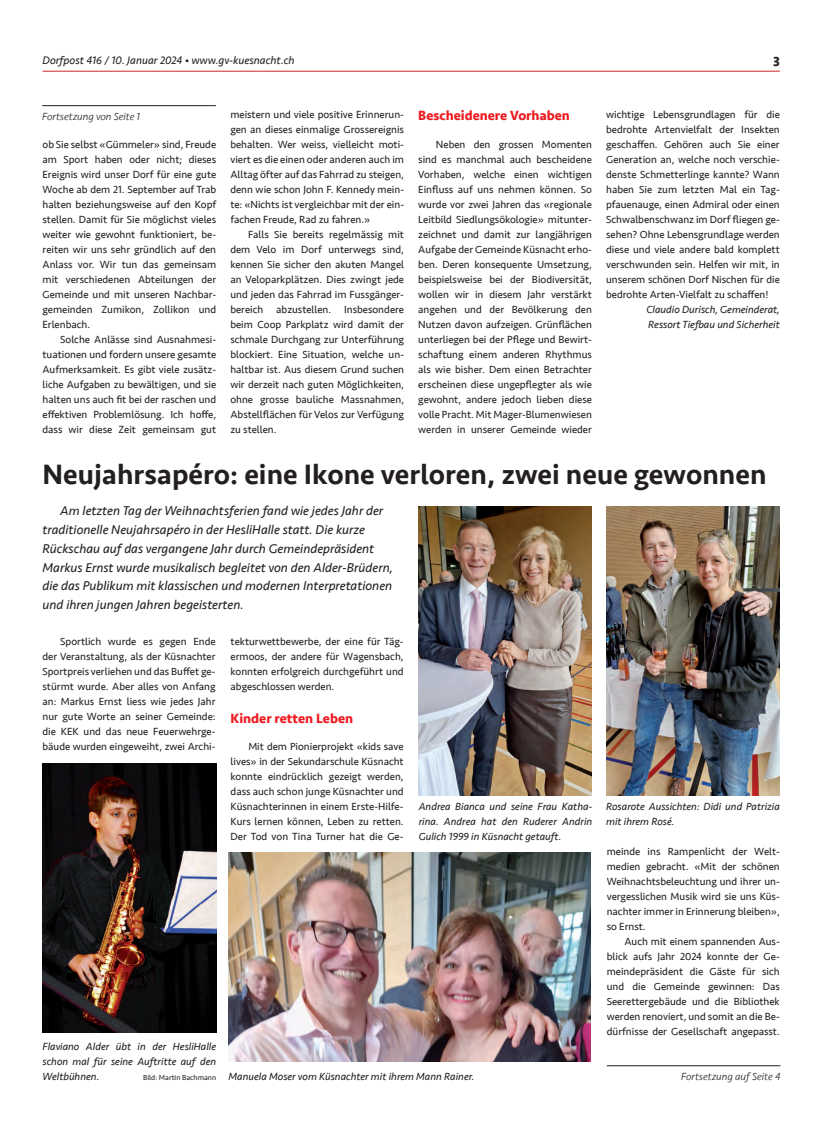
<style>
.page{position:relative;width:833px;height:1134px;background:#fff}
.page>*{position:absolute;margin:0;border:0;box-sizing:border-box;transform-origin:0 0}
.t1{font:500 28.75px "Seravek";color:#231f20}
.t2{font:700 13.75px "Seravek";color:#ee1d23}
.t3{font:700 13.75px "Seravek";color:#231f20}
.t4{font:italic 13.12px/18.8px "Seravek";color:#231f20}
.t5{font:italic 11.25px "Seravek";color:#231f20}
.t6{font:10.62px/15px "Seravek";color:#231f20;text-align:justify}
.t7{font:italic 10.62px/15px "Seravek";color:#231f20}
.t8{font:italic 300 10.62px "Seravek";color:#231f20}
.t9{font:7.5px "Seravek";color:#231f20}
</style>
<div class="page">
<hr style="left:43px;top:71px;width:737px;height:1px;background:#d1232a">
<hr style="left:42px;top:105px;width:174px;height:1px;background:#231f20">
<img style="left:229px;top:852px;width:361px;height:209px">
<img style="left:606px;top:507px;width:174px;height:288px">
<hr style="left:607px;top:1065px;width:173px;height:1px;background:#231f20">
<img style="left:418px;top:507px;width:174px;height:288px">
<img style="left:43px;top:764px;width:173px;height:268px">
<p class="t5" style="left:43px;top:51px;width:254px">Dorfpost 416 / 10. Januar 2024 • www.gv-kuesnacht.ch</p>
<p class="t3" style="left:773px;top:50px;width:8px">3</p>
<p class="t8" style="left:42px;top:110px;width:99px">Fortsetzung von Seite 1</p>
<p class="t6" style="left:43px;top:137px;width:175px">ob Sie selbst «Gümmeler» sind, Freude am Sport haben oder nicht; dieses Ereignis wird unser Dorf für eine gute Woche ab dem 21. September auf Trab halten beziehungsweise auf den Kopf stellen. Damit für Sie möglichst vieles weiter wie gewohnt funktioniert, be&shy;reiten wir uns sehr gründlich auf den Anlass vor. Wir tun das gemeinsam mit verschiedenen Abteilungen der Gemeinde und mit unseren Nachbar&shy;gemeinden Zumikon, Zollikon und Erlenbach.</p>
<p class="t6" style="left:43px;top:332px;width:175px;text-indent:18px">Solche Anlässe sind Ausnahmesi&shy;tuationen und fordern unsere gesamte Aufmerksamkeit. Es gibt viele zusätz&shy;liche Aufgaben zu bewältigen, und sie halten uns auch fit bei der raschen und effektiven Problemlösung. Ich hoffe, dass wir diese Zeit gemeinsam gut</p>
<p class="t6" style="left:230px;top:107px;width:175px">meistern und viele positive Erinnerun&shy;gen an dieses einmalige Grossereignis behalten. Wer weiss, vielleicht moti&shy;viert es die einen oder anderen auch im Alltag öfter auf das Fahrrad zu steigen, denn wie schon John F. Kennedy mein&shy;te: «Nichts ist vergleichbar mit der ein&shy;fachen Freude, Rad zu fahren.»</p>
<p class="t6" style="left:230px;top:227px;width:175px;text-indent:18px">Falls Sie bereits regelmässig mit dem Velo im Dorf unterwegs sind, kennen Sie sicher den akuten Mangel an Veloparkplätzen. Dies zwingt jede und jeden das Fahrrad im Fussgänger&shy;bereich abzustellen. Insbesondere beim Coop Parkplatz wird damit der schmale Durchgang zur Unterführung blockiert. Eine Situation, welche un&shy;haltbar ist. Aus diesem Grund suchen wir derzeit nach guten Möglichkeiten, ohne grosse bauliche Massnahmen, Abstellflächen für Velos zur Verfügung zu stellen.</p>
<p class="t2" style="left:418px;top:105px;width:153px">Bescheidenere Vorhaben</p>
<p class="t6" style="left:418px;top:137px;width:175px;text-indent:18px">Neben den grossen Momenten sind es manchmal auch bescheidene Vorhaben, welche einen wichtigen Einfluss auf uns nehmen können. So wurde vor zwei Jahren das «regionale Leitbild Siedlungsökologie» mitunter&shy;zeichnet und damit zur langjährigen Aufgabe der Gemeinde Küsnacht erho&shy;ben. Deren konsequente Umsetzung, beispielsweise bei der Biodiversität, wollen wir in diesem Jahr verstärkt angehen und der Bevölkerung den Nutzen davon aufzeigen. Grünflächen unterliegen bei der Pflege und Bewirt&shy;schaftung einem anderen Rhythmus als wie bisher. Dem einen Betrachter erscheinen diese ungepflegter als wie gewohnt, andere jedoch lieben diese volle Pracht. Mit Mager-Blumenwiesen werden in unserer Gemeinde wieder</p>
<p class="t6" style="left:606px;top:107px;width:175px">wichtige Lebensgrundlagen für die bedrohte Artenvielfalt der Insekten geschaffen. Gehören auch Sie einer Generation an, welche noch verschie&shy;denste Schmetterlinge kannte? Wann haben Sie zum letzten Mal ein Tag&shy;pfauenauge, einen Admiral oder einen Schwalbenschwanz im Dorf fliegen ge&shy;sehen? Ohne Lebensgrundlage werden diese und viele andere bald komplett verschwunden sein. Helfen wir mit, in unserem schönen Dorf Nischen für die bedrohte Arten-Vielfalt zu schaffen!</p>
<p class="t7" style="left:646px;top:302px;width:135px">Claudio Durisch, Gemeinderat,<br>Ressort Tiefbau und Sicherheit</p>
<h1 class="t1" style="left:43px;top:456px;width:725px">Neujahrsapéro: eine Ikone verloren, zwei neue gewonnen</h1>
<p class="t4" style="left:43px;top:501px;width:352px;text-indent:18px">Am letzten Tag der Weihnachtsferien fand wie jedes Jahr der traditionelle Neujahrsapéro in der HesliHalle statt. Die kurze Rückschau auf das vergangene Jahr durch Gemeindepräsident Markus Ernst wurde musikalisch begleitet von den Alder-Brüdern, die das Publikum mit klassischen und modernen Interpretationen und ihren jungen Jahren begeisterten.</p>
<p class="t6" style="left:43px;top:634px;width:175px;text-indent:18px">Sportlich wurde es gegen Ende der Veranstaltung, als der Küsnachter Sportpreis verliehen und das Buffet ge&shy;stürmt wurde. Aber alles von Anfang an: Markus Ernst liess wie jedes Jahr nur gute Worte an seiner Gemeinde: die KEK und das neue Feuerwehrge&shy;bäude wurden eingeweiht, zwei Archi-</p>
<p class="t6" style="left:231px;top:634px;width:175px">tekturwettbewerbe, der eine für Täg&shy;ermoos, der andere für Wagensbach, konnten erfolgreich durchgeführt und abgeschlossen werden.</p>
<p class="t2" style="left:231px;top:707px;width:124px">Kinder retten Leben</p>
<p class="t6" style="left:231px;top:739px;width:175px;text-indent:18px">Mit dem Pionierprojekt «kids save lives» in der Sekundarschule Küsnacht konnte eindrücklich gezeigt werden, dass auch schon junge Küsnachter und Küsnachterinnen in einem Erste-Hilfe-Kurs lernen können, Leben zu retten.<br>Der Tod von Tina Turner hat die Ge-</p>
<p class="t7" style="left:419px;top:799px;width:175px;text-align:justify">Andrea Bianca und seine Frau Katha&shy;rina. Andrea hat den Ruderer Andrin Gulich 1999 in Küsnacht getauft.</p>
<p class="t7" style="left:606px;top:799px;width:175px">Rosarote Aussichten: Didi und Patrizia mit ihrem Rosé.</p>
<p class="t6" style="left:607px;top:844px;width:175px">meinde ins Rampenlicht der Welt&shy;medien gebracht. «Mit der schönen Weihnachtsbeleuchtung und ihrer un&shy;vergesslichen Musik wird sie uns Küs&shy;nachter immer in Erinnerung bleiben», so Ernst.</p>
<p class="t6" style="left:607px;top:934px;width:175px;text-indent:18px">Auch mit einem spannenden Aus&shy;blick aufs Jahr 2024 konnte der Ge&shy;meindepräsident die Gäste für sich und die Gemeinde gewinnen: Das Seerettergebäude und die Bibliothek werden renoviert, und somit an die Be&shy;dürfnisse der Gesellschaft angepasst.</p>
<p class="t7" style="left:43px;top:1039px;width:175px;text-align:justify">Flaviano Alder übt in der HesliHalle schon mal für seine Auftritte auf den Weltbühnen.</p>
<p class="t9" style="left:143px;top:1072px;width:74px">Bild: Martin Bachmann</p>
<p class="t7" style="left:229px;top:1069px;width:247px">Manuela Moser vom Küsnachter mit ihrem Mann Rainer.</p>
<p class="t8" style="left:681px;top:1070px;width:101px">Fortsetzung auf Seite 4</p>
</div>
